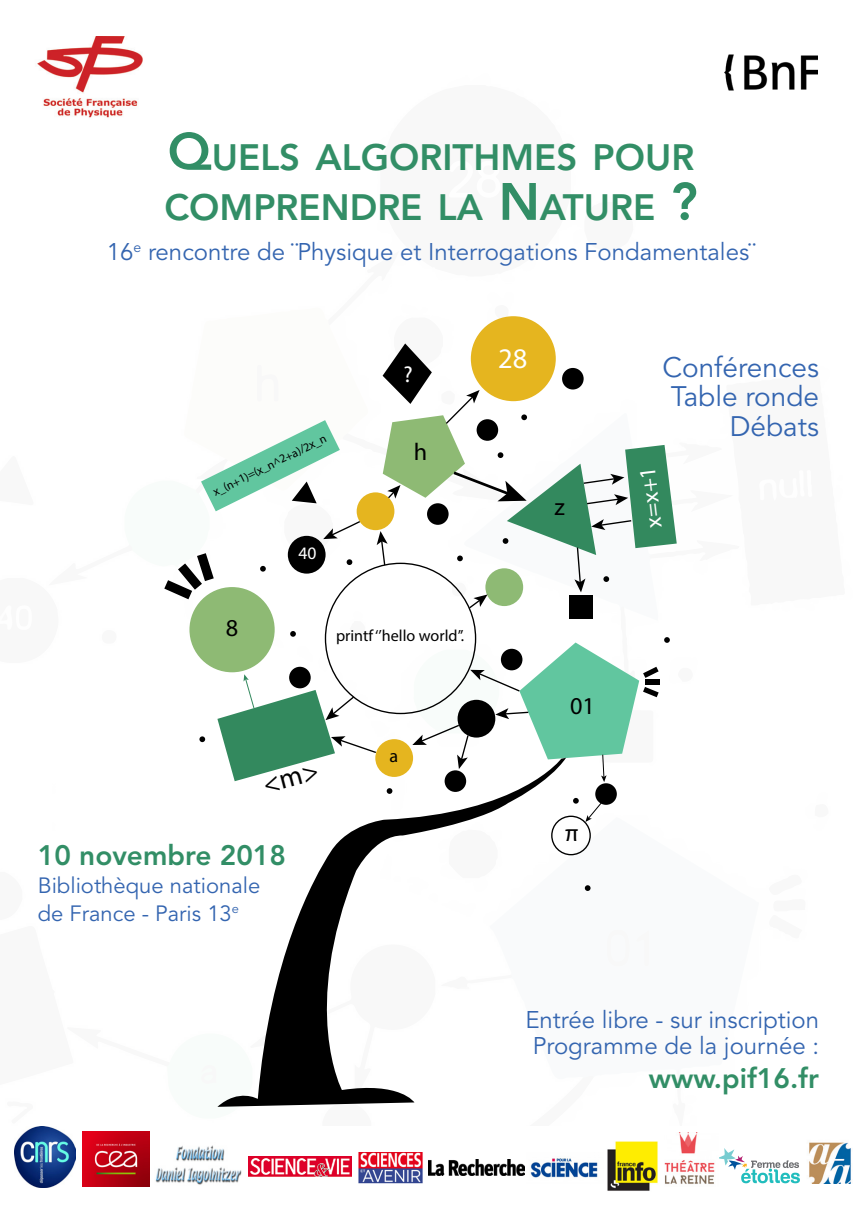
<style>
.page{position:relative;width:862px;height:1214px;background:#fff}
.page>*{position:absolute;margin:0;border:0;box-sizing:border-box;transform-origin:0 0}
.t1{font:800 36.4px "Avenir LT Std";color:#328e66}
.t2{font:28.4px "Myriad Pro";color:#fff}
.t3{font:28px "Avenir LT Std";color:#3465b0}
.t4{font:800 28px "Avenir LT Std";color:#328e66}
.t5{font:24.2px "Myriad Pro";color:#000}
.t6{font:24px "Avenir LT Std";color:#3465b0}
.t7{font:23.4px "Myriad Pro";color:#fff}
.t8{font:23px "Myriad Pro";color:#fff}
.t9{font:22px "Avenir LT Std";color:#3465b0}
.t10{font:18.2px "Myriad Pro";color:#000}
.t11{font:17.6px "Myriad Pro";color:#fff}
.t12{font:16.2px "Myriad Pro";color:#000}
.t13{font:12px "Myriad Pro";color:#000}
.s1{font-size:52px}
</style>
<div class="page">
<img style="left:37px;top:36px;width:106px;height:82px">
<img style="left:724px;top:54px;width:93px;height:37px">
<img style="left:15px;top:1126px;width:60px;height:61px">
<img style="left:82px;top:1131px;width:67px;height:55px">
<img style="left:809px;top:1142px;width:42px;height:40px">
<img style="left:530px;top:1158px;width:68px;height:20px">
<img style="left:358px;top:1152px;width:65px;height:32px">
<img style="left:607px;top:1141px;width:51px;height:50px">
<svg style="left:719px;top:1148px;width:81px;height:35px"></svg>
<div style="left:189px;top:587px;width:86px;height:85px;background:#8eba74;border-radius:50%"></div>
<div style="left:357px;top:492px;width:37px;height:38px;background:#e5b51f;border-radius:50%"></div>
<div style="left:471px;top:316px;width:85px;height:85px;background:#e5b51f;border-radius:50%"></div>
<div style="left:551px;top:815px;width:40px;height:40px;border:1px solid #000;border-radius:50%"></div>
<div style="left:375px;top:739px;width:38px;height:37px;background:#e5b51f;border-radius:50%"></div>
<div style="left:288px;top:536px;width:37px;height:37px;background:#000;border-radius:50%"></div>
<svg style="left:289px;top:666px;width:22px;height:22px"></svg>
<div style="left:595px;top:783px;width:22px;height:21px;background:#000;border-radius:50%"></div>
<svg style="left:573px;top:797px;width:6px;height:6px"></svg>
<svg style="left:664px;top:637px;width:6px;height:5px"></svg>
<svg style="left:347px;top:559px;width:5px;height:6px"></svg>
<svg style="left:260px;top:566px;width:6px;height:5px"></svg>
<svg style="left:290px;top:631px;width:6px;height:5px"></svg>
<svg style="left:199px;top:736px;width:6px;height:6px"></svg>
<svg style="left:585px;top:885px;width:5px;height:5px"></svg>
<svg style="left:323px;top:519px;width:39px;height:20px"></svg>
<div style="left:569px;top:595px;width:23px;height:23px;background:#000"></div>
<svg style="left:585px;top:801px;width:17px;height:20px"></svg>
<div style="left:645px;top:679px;width:14px;height:5px;background:#000"></div>
<svg style="left:412px;top:642px;width:246px;height:140px"></svg>
<svg style="left:164px;top:553px;width:50px;height:46px"></svg>
<svg style="left:218px;top:757px;width:348px;height:349px"></svg>
<svg style="left:201px;top:420px;width:139px;height:91px"></svg>
<svg style="left:377px;top:343px;width:300px;height:266px"></svg>
<img style="left:248px;top:1156px;width:104px;height:20px">
<img style="left:428px;top:1159px;width:96px;height:15px">
<img style="left:665px;top:1132px;width:50px;height:52px">
<img style="left:155px;top:1145px;width:87px;height:40px">
<svg style="left:217px;top:674px;width:160px;height:119px"></svg>
<p class="t1" style="left:168px;top:136px;width:528px"><span class="s1">Q</span>UELS ALGORITHMES POUR</p>
<p class="t1" style="left:164px;top:186px;width:535px">COMPRENDRE LA <span class="s1">N</span>ATURE <span class="s1">?</span></p>
<p class="t6" style="left:107px;top:238px;width:649px">16<sup>e</sup> rencontre de ¨Physique et Interrogations Fondamentales¨</p>
<p class="t13" style="left:210px;top:485px;width:126px;rotate:-26deg">x_(n+1)=(x_n^2+a)/2x_n</p>
<p class="t11" style="left:298px;top:542px;width:20px">40</p>
<p class="t8" style="left:404px;top:360px;width:11px">?</p>
<p class="t5" style="left:414px;top:437px;width:15px">h</p>
<p class="t5" style="left:226px;top:612px;width:14px">8</p>
<p class="t12" style="left:336px;top:626px;width:130px">printf ‘’hello world’’.</p>
<p class="t4" style="left:38px;top:838px;width:250px">10 novembre 2018</p>
<p class="t9" style="left:38px;top:872px;width:224px">Bibliothèque nationale</p>
<p class="t9" style="left:38px;top:900px;width:203px">de France - Paris 13<sup>e</sup></p>
<p class="t10" style="left:389px;top:744px;width:10px">a</p>
<p class="t2" style="left:498px;top:341px;width:31px">28</p>
<p class="t5" style="left:554px;top:492px;width:12px">z</p>
<p class="t3" style="left:662px;top:351px;width:158px">Conférences</p>
<p class="t3" style="left:671px;top:380px;width:150px">Table ronde</p>
<p class="t3" style="left:730px;top:410px;width:91px">Débats</p>
<p class="t7" style="left:640px;top:529px;width:63px;rotate:-97deg">x=x+1</p>
<p class="t5" style="left:570px;top:691px;width:26px">01</p>
<p class="t5" style="left:565px;top:817px;width:15px">π</p>
<p class="t6" style="left:525px;top:1005px;width:295px">Entrée libre - sur inscription</p>
<p class="t6" style="left:533px;top:1031px;width:288px">Programme de la journée :</p>
<p class="t4" style="left:649px;top:1061px;width:172px">www.pif16.fr</p>
</div>
